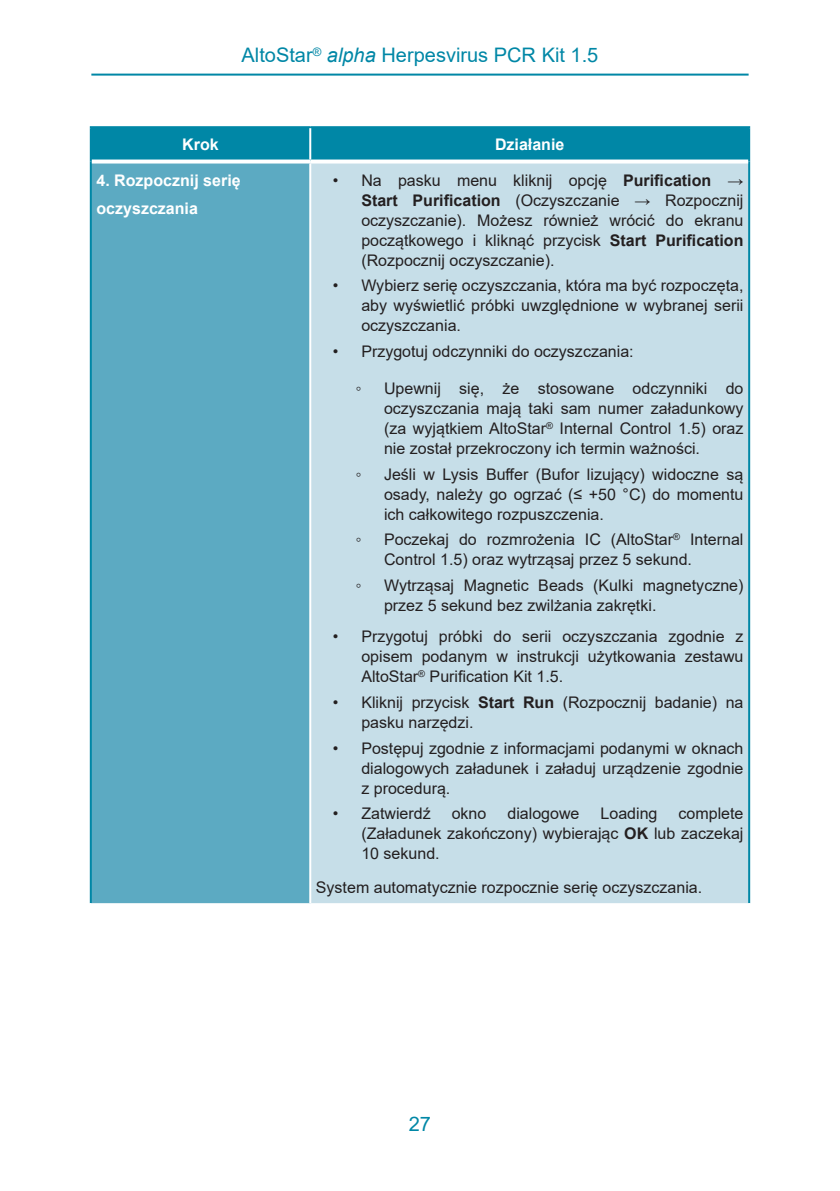
<style>
.page{position:relative;width:840px;height:1191px;background:#fff}
.page>*{position:absolute;margin:0;border:0;box-sizing:border-box;transform-origin:0 0}
.Seitenkopf{font:20px "Arial";color:#0087a6}
.Mengentext_links{font:16px/20px "Arial";color:#231f20;text-align:justify}
.Mengentext_white_lef{font:700 16px/28px "Arial";color:#fff}
.Kopfzeile_zentriert{font:700 16px "Arial";color:#fff}
.s1{font-style:italic}
.s2{font-weight:700}
</style>
<div class="page">
<hr style="left:91px;top:74px;width:657px;height:2px;background:#0087a6">
<div style="left:92px;top:128px;width:655px;height:31px;background:#0087a6"></div>
<div style="left:91px;top:161px;width:219px;height:743px;background:#5caac2"></div>
<div style="left:310px;top:161px;width:438px;height:743px;background:#c6dee8"></div>
<hr style="left:90px;top:161px;width:2px;height:742px;background:#0087a6">
<hr style="left:90px;top:126px;width:220px;height:2px;background:#0087a6">
<hr style="left:90px;top:128px;width:2px;height:33px;background:#0087a6">
<svg style="left:92px;top:159px;width:218px;height:4px"></svg>
<hr style="left:310px;top:126px;width:439px;height:2px;background:#0087a6">
<hr style="left:747px;top:128px;width:2px;height:33px;background:#0087a6">
<hr style="left:747px;top:161px;width:2px;height:742px;background:#0087a6">
<hr style="left:309px;top:128px;width:2px;height:31px;background:#fff">
<hr style="left:309px;top:163px;width:2px;height:740px;background:#fff">
<hr style="left:90px;top:903px;width:220px;height:2px;background:#fff">
<hr style="left:310px;top:903px;width:439px;height:2px;background:#fff">
<svg style="left:310px;top:159px;width:437px;height:4px"></svg>
<p class="Seitenkopf" style="left:241px;top:41px;width:358px">AltoStar<sup>®</sup> <span class="s1">alpha</span> Herpesvirus PCR Kit 1.5</p>
<p class="Kopfzeile_zentriert" style="left:182px;top:133px;width:38px">Krok</p>
<p class="Kopfzeile_zentriert" style="left:494px;top:133px;width:71px">Działanie</p>
<p class="Mengentext_white_lef" style="left:96px;top:166px;width:146px">4. Rozpocznij serię oczyszczania</p>
<p class="Mengentext_links" style="left:361px;top:170px;width:383px;text-indent:-28px">• Na pasku menu kliknij opcję <span class="s2">Purification</span> → <span class="s2">Start Purification</span> (Oczyszczanie → Rozpocznij oczyszczanie). Możesz również wrócić do ekranu początkowego i kliknąć przycisk <span class="s2">Start Purification </span>(Rozpocznij oczyszczanie).</p>
<p class="Mengentext_links" style="left:361px;top:275px;width:383px;text-indent:-28px">• Wybierz serię oczyszczania, która ma być rozpoczęta, aby wyświetlić próbki uwzględnione w wybranej serii oczyszczania.</p>
<p class="Mengentext_links" style="left:333px;top:341px;width:302px">• Przygotuj odczynniki do oczyszczania:</p>
<p class="Mengentext_links" style="left:355px;top:378px;width:7px">◦</p>
<p class="Mengentext_links" style="left:384px;top:378px;width:361px">Upewnij się, że stosowane odczynniki do oczyszczania mają taki sam numer załadunkowy (za wyjątkiem AltoStar<sup>®</sup> Internal Control 1.5) oraz nie został przekroczony ich termin ważności.</p>
<p class="Mengentext_links" style="left:355px;top:464px;width:7px">◦</p>
<p class="Mengentext_links" style="left:384px;top:464px;width:361px">Jeśli w Lysis Buffer (Bufor lizujący) widoczne są osady, należy go ogrzać (≤ +50 °C) do momentu ich całkowitego rozpuszczenia.</p>
<p class="Mengentext_links" style="left:355px;top:529px;width:7px">◦</p>
<p class="Mengentext_links" style="left:384px;top:529px;width:361px">Poczekaj do rozmrożenia IC (AltoStar<sup>®</sup> Internal<br>Control 1.5) oraz wytrząsaj przez 5 sekund.</p>
<p class="Mengentext_links" style="left:355px;top:575px;width:7px">◦</p>
<p class="Mengentext_links" style="left:384px;top:575px;width:361px">Wytrząsaj Magnetic Beads (Kulki magnetyczne) przez 5 sekund bez zwilżania zakrętki.</p>
<p class="Mengentext_links" style="left:361px;top:626px;width:383px;text-indent:-28px">• Przygotuj próbki do serii oczyszczania zgodnie z opisem podanym w instrukcji użytkowania zestawu AltoStar<sup>®</sup> Purification Kit 1.5.</p>
<p class="Mengentext_links" style="left:361px;top:692px;width:383px;text-indent:-28px">• Kliknij przycisk <span class="s2">Start Run</span> (Rozpocznij badanie) na pasku narzędzi.</p>
<p class="Mengentext_links" style="left:361px;top:738px;width:383px;text-indent:-28px">• Postępuj zgodnie z informacjami podanymi w oknach dialogowych załadunek i załaduj urządzenie zgodnie z procedurą.</p>
<p class="Mengentext_links" style="left:333px;top:803px;width:99px">• Zatwierdź</p>
<p class="Mengentext_links" style="left:451px;top:803px;width:36px">okno</p>
<p class="Mengentext_links" style="left:507px;top:803px;width:74px">dialogowe</p>
<p class="Mengentext_links" style="left:600px;top:803px;width:58px">Loading</p>
<p class="Mengentext_links" style="left:361px;top:803px;width:383px;text-indent:317px">complete (Załadunek zakończony) wybierając <span class="s2">OK</span> lub zaczekaj 10 sekund.</p>
<p class="Mengentext_links" style="left:316px;top:877px;width:387px">System automatycznie rozpocznie serię oczyszczania.</p>
<p class="Seitenkopf" style="left:408px;top:1110px;width:24px">27</p>
</div>
